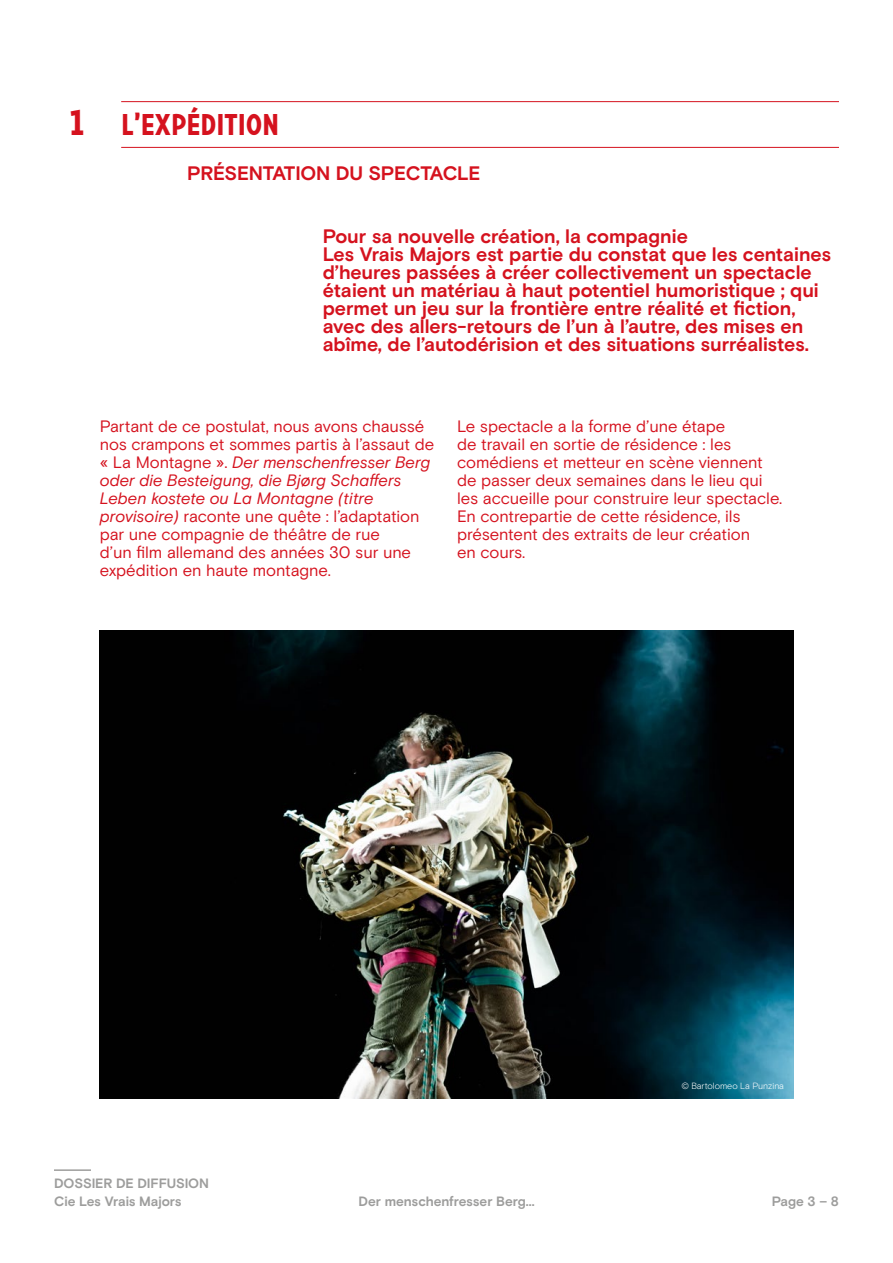
<style>
.page{position:relative;width:893px;height:1263px;background:#fff}
.page>*{position:absolute;margin:0;border:0;box-sizing:border-box;transform-origin:0 0}
.t1{font:700 36px "Carrosserie";color:#d5121e}
.t2{font:700 30px "Carrosserie";color:#d5121e}
.t3{font:700 19.5px/18px "Basis Grotesque Pro";letter-spacing:-.005em;color:#d5121e}
.t4{font:16.5px/18px "Basis Grotesque Pro";letter-spacing:-.005em;color:#d5121e}
.t5{font:700 13.5px/18px "Basis Grotesque Pro";letter-spacing:-.01em;color:#9d9d9c}
.t6{font:300 9px "Basis Grotesque Pro";color:#fff}
.s1{font-style:italic}
</style>
<div class="page">
<hr style="left:54px;top:1169px;width:37px;height:2px;background:#9d9d9c">
<hr style="left:121px;top:101px;width:718px;height:1px;background:#d5121e">
<hr style="left:121px;top:147px;width:718px;height:1px;background:#d5121e">
<img style="left:100px;top:630px;width:693px;height:468px">
<h1 class="t1" style="left:70px;top:98px;width:16px">1</h1>
<h2 class="t2" style="left:121px;top:105px;width:160px">L’EXPÉDITION</h2>
<p class="t3" style="left:187px;top:165px;width:295px">PRÉSENTATION DU SPECTACLE</p>
<p class="t3" style="left:323px;top:228px;width:510px">Pour sa nouvelle création, la compagnie<br>Les Vrais Majors est partie du constat que les centaines d’heures passées à créer collectivement un spectacle étaient un matériau à haut potentiel humoristique ; qui permet un jeu sur la frontière entre réalité et fiction, avec des allers-retours de l’un à l’autre, des mises en abîme, de l’autodérision et des situations surréalistes.</p>
<p class="t4" style="left:100px;top:418px;width:336px">Partant de ce postulat, nous avons chaussé nos crampons et sommes partis à l’assaut de « La Montagne ». <span class="s1">Der menschenfresser Berg oder die Besteigung, die Bjørg Schaffers Leben kostete ou La Montagne (titre provisoire)</span> raconte une quête : l’adaptation par une compagnie de théâtre de rue<br>d’un film allemand des années 30 sur une expédition en haute montagne.</p>
<p class="t4" style="left:457px;top:418px;width:327px">Le spectacle a la forme d’une étape<br>de travail en sortie de résidence : les comédiens et metteur en scène viennent de passer deux semaines dans le lieu qui les accueille pour construire leur spectacle.<br>En contrepartie de cette résidence, ils présentent des extraits de leur création<br>en cours.</p>
<p class="t6" style="left:681px;top:1081px;width:104px">© Bartolomeo La Punzina</p>
<p class="t5" style="left:54px;top:1175px;width:156px">DOSSIER DE DIFFUSION<br>Cie Les Vrais Majors</p>
<p class="t5" style="left:358px;top:1193px;width:178px">Der menschenfresser Berg...</p>
<p class="t5" style="left:772px;top:1193px;width:69px">Page 3 – 8</p>
</div>
